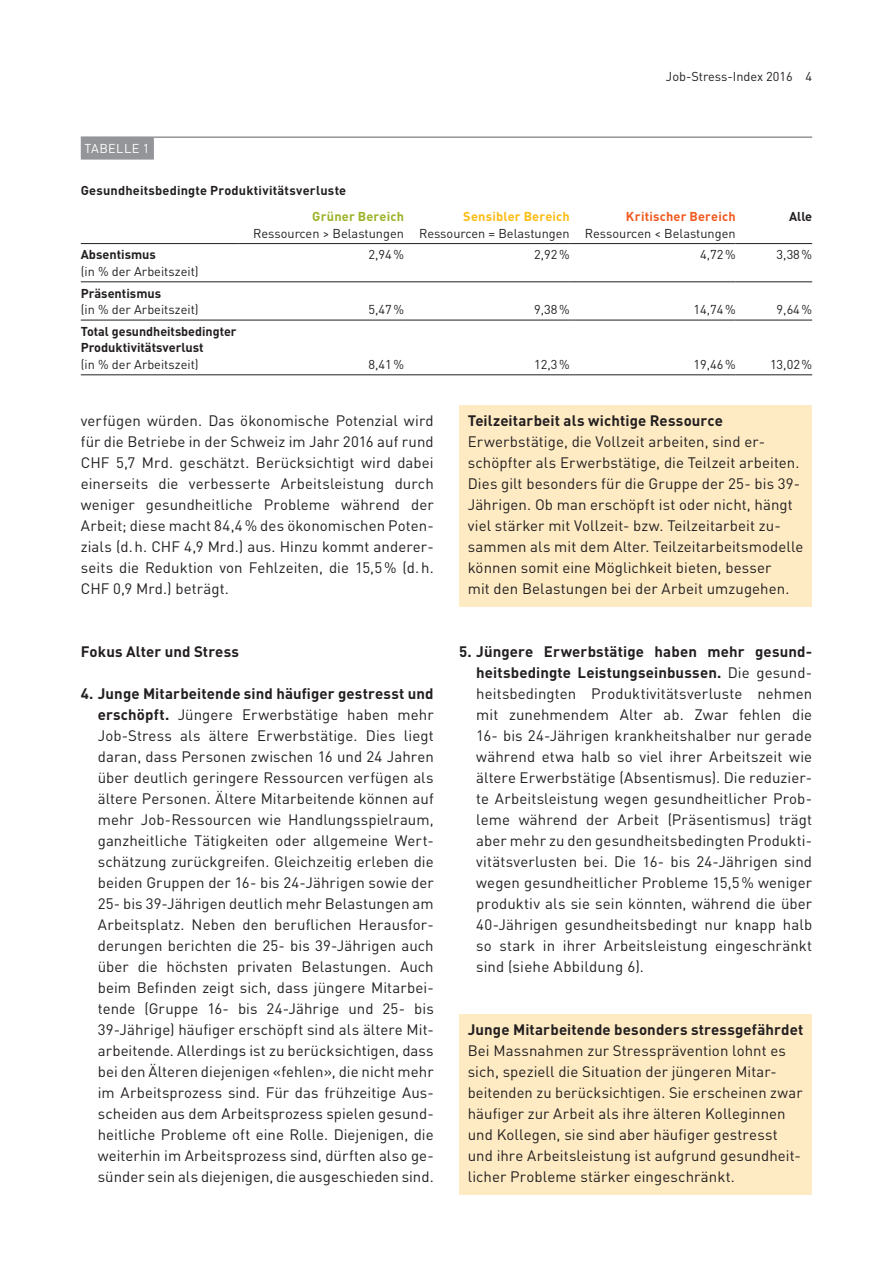
<style>
.page{position:relative;width:893px;height:1263px;background:#fff}
.page>*{position:absolute;margin:0;border:0;box-sizing:border-box;transform-origin:0 0}
.t1{font:15px/21px "DINOT";letter-spacing:.005em;color:#231f20;text-align:justify}
.t2{font:700 15px "DINOT";letter-spacing:.01em;color:#231f20}
.t3{font:12.75px "DINOT";color:#231f20}
.t4{font:700 12.75px/16.5px "DINOT";color:#231f20}
.t5{font:700 12.75px "DINOT";letter-spacing:.015em;color:#f15921}
.t6{font:700 12.75px "DINOT";letter-spacing:.015em;color:#fdbc12}
.t7{font:700 12.75px "DINOT";letter-spacing:.015em;color:#9cb226}
.t8{font:12.75px "DINOT";letter-spacing:.03em;color:#fff}
.s1{font-weight:700}
</style>
<div class="page">
<div style="left:459px;top:405px;width:353px;height:202px;background:#feebc4"></div>
<hr style="left:81px;top:136px;width:731px;height:2px;background:#939598">
<div style="left:81px;top:137px;width:73px;height:23px;background:#939598"></div>
<hr style="left:81px;top:243px;width:157px;height:1px;background:#231f20">
<hr style="left:238px;top:243px;width:166px;height:1px;background:#231f20">
<hr style="left:404px;top:243px;width:166px;height:1px;background:#231f20">
<hr style="left:570px;top:243px;width:166px;height:1px;background:#231f20">
<hr style="left:736px;top:243px;width:76px;height:1px;background:#231f20">
<hr style="left:81px;top:282px;width:157px;height:1px;background:#231f20">
<hr style="left:238px;top:282px;width:166px;height:1px;background:#231f20">
<hr style="left:404px;top:282px;width:166px;height:1px;background:#231f20">
<hr style="left:570px;top:282px;width:166px;height:1px;background:#231f20">
<hr style="left:736px;top:282px;width:76px;height:1px;background:#231f20">
<hr style="left:81px;top:320px;width:157px;height:1px;background:#231f20">
<hr style="left:238px;top:320px;width:166px;height:1px;background:#231f20">
<hr style="left:404px;top:320px;width:166px;height:1px;background:#231f20">
<hr style="left:570px;top:320px;width:166px;height:1px;background:#231f20">
<hr style="left:736px;top:320px;width:76px;height:1px;background:#231f20">
<hr style="left:81px;top:375px;width:157px;height:1px;background:#231f20">
<hr style="left:238px;top:375px;width:166px;height:1px;background:#231f20">
<hr style="left:404px;top:375px;width:166px;height:1px;background:#231f20">
<hr style="left:570px;top:375px;width:166px;height:1px;background:#231f20">
<hr style="left:736px;top:375px;width:76px;height:1px;background:#231f20">
<div style="left:459px;top:1014px;width:353px;height:181px;background:#feebc4"></div>
<p class="t3" style="left:666px;top:68px;width:148px">Job-Stress-Index 2016 4</p>
<p class="t8" style="left:84px;top:140px;width:67px">TABELLE 1</p>
<p class="t4" style="left:81px;top:181px;width:267px">Gesundheitsbedingte Produktivitätsverluste</p>
<p class="t7" style="left:312px;top:208px;width:93px">Grüner Bereich</p>
<p class="t3" style="left:253px;top:224px;width:152px">Ressourcen &gt; Belastungen</p>
<p class="t6" style="left:463px;top:208px;width:108px">Sensibler Bereich</p>
<p class="t3" style="left:419px;top:224px;width:152px">Ressourcen = Belastungen</p>
<p class="t5" style="left:626px;top:208px;width:111px">Kritischer Bereich</p>
<p class="t3" style="left:585px;top:224px;width:152px">Ressourcen &lt; Belastungen</p>
<p class="t4" style="left:789px;top:208px;width:25px">Alle</p>
<p class="t4" style="left:81px;top:246px;width:77px">Absentismus</p>
<p class="t3" style="left:81px;top:263px;width:119px">(in % der Arbeitszeit)</p>
<p class="t3" style="left:368px;top:246px;width:37px">2,94%</p>
<p class="t3" style="left:534px;top:246px;width:37px">2,92%</p>
<p class="t3" style="left:700px;top:246px;width:37px">4,72%</p>
<p class="t3" style="left:777px;top:246px;width:37px">3,38%</p>
<p class="t4" style="left:81px;top:284px;width:82px">Präsentismus</p>
<p class="t3" style="left:81px;top:301px;width:119px">(in % der Arbeitszeit)</p>
<p class="t3" style="left:368px;top:301px;width:37px">5,47%</p>
<p class="t3" style="left:534px;top:301px;width:37px">9,38%</p>
<p class="t3" style="left:693px;top:301px;width:44px">14,74%</p>
<p class="t3" style="left:777px;top:301px;width:37px">9,64%</p>
<p class="t4" style="left:81px;top:322px;width:157px">Total gesundheitsbedingter<br>Produktivitätsverlust</p>
<p class="t3" style="left:81px;top:355px;width:119px">(in % der Arbeitszeit)</p>
<p class="t3" style="left:368px;top:355px;width:37px">8,41%</p>
<p class="t3" style="left:534px;top:355px;width:37px">12,3%</p>
<p class="t3" style="left:693px;top:355px;width:44px">19,46%</p>
<p class="t3" style="left:770px;top:355px;width:44px">13,02%</p>
<p class="t1" style="left:81px;top:409px;width:354px">verfügen würden. Das ökonomische Potenzial wird für die Betriebe in der Schweiz im Jahr 2016 auf rund CHF 5,7 Mrd. geschätzt. Berücksichtigt wird dabei einerseits die verbesserte Arbeitsleistung durch weniger gesundheitliche Probleme während der Arbeit; diese macht 84,4% des ökonomischen Poten&shy;zials (d.h. CHF 4,9 Mrd.) aus. Hinzu kommt anderer&shy;seits die Reduktion von Fehlzeiten, die 15,5% (d.h.<br>CHF 0,9 Mrd.) beträgt.</p>
<p class="t2" style="left:81px;top:641px;width:160px">Fokus Alter und Stress</p>
<p class="t1" style="left:98px;top:682px;width:337px;text-indent:-17px"><span class="s1">4. Junge Mitarbeitende sind häufiger gestresst und erschöpft.</span> Jüngere Erwerbstätige haben mehr Job-Stress als ältere Erwerbstätige. Dies liegt daran, dass Personen zwischen 16 und 24 Jahren über deutlich geringere Ressourcen verfügen als ältere Personen. Ältere Mitarbeitende können auf mehr Job-Ressourcen wie Handlungsspielraum, ganzheitliche Tätigkeiten oder allgemeine Wert&shy;schätzung zurückgreifen. Gleichzeitig erleben die beiden Gruppen der 16- bis 24-Jährigen sowie der 25- bis 39-Jährigen deutlich mehr Belastungen am Arbeitsplatz. Neben den beruflichen Herausfor&shy;derungen berichten die 25- bis 39-Jährigen auch über die höchsten privaten Belastungen. Auch beim Befinden zeigt sich, dass jüngere Mitarbei&shy;tende (Gruppe 16- bis 24-Jährige und 25- bis 39-Jährige) häufiger erschöpft sind als ältere Mit&shy;arbeitende. Allerdings ist zu berücksichtigen, dass bei den Älteren diejenigen «fehlen», die nicht mehr im Arbeitsprozess sind. Für das frühzeitige Aus&shy;scheiden aus dem Arbeitsprozess spielen gesund&shy;heitliche Probleme oft eine Rolle. Diejenigen, die weiterhin im Arbeitsprozess sind, dürften also ge&shy;sünder sein als diejenigen, die ausgeschieden sind.</p>
<p class="t2" style="left:468px;top:410px;width:257px">Teilzeitarbeit als wichtige Ressource</p>
<p class="t1" style="left:468px;top:430px;width:337px;text-align:left">Erwerbstätige, die Vollzeit arbeiten, sind er&shy;schöpfter als Erwerbstätige, die Teilzeit arbeiten.<br>Dies gilt besonders für die Gruppe der 25- bis 39- Jährigen. Ob man erschöpft ist oder nicht, hängt viel stärker mit Vollzeit- bzw. Teilzeitarbeit zu&shy;sammen als mit dem Alter. Teilzeitarbeitsmodelle können somit eine Möglichkeit bieten, besser<br>mit den Belastungen bei der Arbeit umzugehen.</p>
<p class="t1" style="left:476px;top:640px;width:337px;text-indent:-17px"><span class="s1">5. Jüngere Erwerbstätige haben mehr gesund&shy;heitsbedingte Leistungseinbussen.</span> Die gesund&shy;heitsbedingten Produktivitätsverluste nehmen mit zunehmendem Alter ab. Zwar fehlen die 16- bis 24-Jährigen krankheitshalber nur gerade während etwa halb so viel ihrer Arbeitszeit wie ältere Erwerbstätige (Absentismus). Die reduzier&shy;te Arbeitsleistung wegen gesundheitlicher Prob&shy;leme während der Arbeit (Präsentismus) trägt aber mehr zu den gesundheitsbedingten Produkti&shy;vitätsverlusten bei. Die 16- bis 24-Jährigen sind wegen gesundheitlicher Probleme 15,5% weniger produktiv als sie sein könnten, während die über 40-Jährigen gesundheitsbedingt nur knapp halb so stark in ihrer Arbeitsleistung eingeschränkt sind (siehe Abbildung 6).</p>
<p class="t2" style="left:468px;top:1019px;width:337px">Junge Mitarbeitende besonders stressgefährdet</p>
<p class="t1" style="left:468px;top:1039px;width:336px;text-align:left">Bei Massnahmen zur Stressprävention lohnt es sich, speziell die Situation der jüngeren Mitar&shy;beitenden zu berücksichtigen. Sie erscheinen zwar häufiger zur Arbeit als ihre älteren Kolleginnen und Kollegen, sie sind aber häufiger gestresst und ihre Arbeitsleistung ist aufgrund gesundheit&shy;licher Probleme stärker eingeschränkt.</p>
</div>
